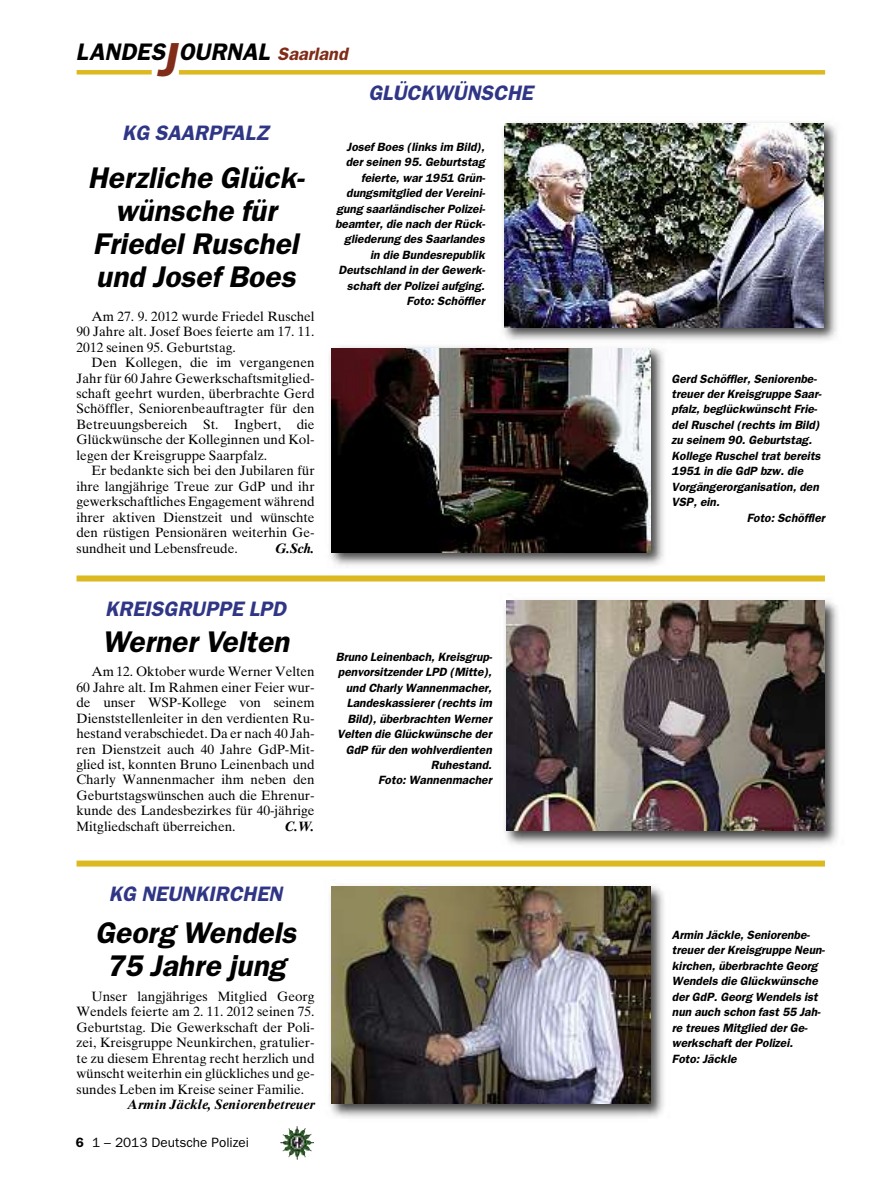
<style>
.page{position:relative;width:893px;height:1191px;background:#fff}
.page>*{position:absolute;margin:0;border:0;box-sizing:border-box;transform-origin:0 0}
.t1{font:30px/33px "Franklin Gothic Demi Oblique OV LLAONC";color:#000;text-align:center}
.t2{font:24px "Franklin Gothic Demi Oblique OV LLAONC";color:#000}
.t3{font:21px "Franklin Gothic Demi Oblique OV LLAONC";color:#303686}
.t4{font:13.5px/15.5px "Times Ten Roman OV FLAONC";color:#000;text-align:justify}
.t5{font:13.5px "Times Ten Bold Italic OV HLAONC";color:#000}
.t6{font:13.5px "Franklin Gothic Book OV JLAONC";color:#000}
.t7{font:12px/15.5px "Franklin Gothic Demi Oblique OV LLAONC";color:#000;text-align:right}
.s1{font-size:48px;color:#802c19}
.s2{font-size:18px;color:#802c19}
.s3{font-family:"Franklin Gothic Demi OV ILAONC"}
</style>
<div class="page">
<img style="left:76px;top:70px;width:762px;height:1090px">
<h2 class="t2" style="left:76px;top:38px;width:273px">LANDES<span class="s1">J</span>OURNAL <span class="s2">Saarland</span></h2>
<h3 class="t3" style="left:122px;top:120px;width:148px">KG SAARPFALZ</h3>
<h3 class="t3" style="left:368px;top:81px;width:166px">GLÜCKWÜNSCHE</h3>
<h1 class="t1" style="left:88px;top:161px;width:219px">Herzliche Glück&shy;wünsche für<br>Friedel Ruschel und Josef Boes</h1>
<p class="t4" style="left:77px;top:308px;width:240px;text-indent:15px">Am 27. 9. 2012 wurde Friedel Ruschel 90 Jahre alt. Josef Boes feierte am 17. 11.<br>2012 seinen 95. Geburtstag.</p>
<p class="t4" style="left:77px;top:355px;width:240px;text-indent:15px">Den Kollegen, die im vergangenen Jahr für 60 Jahre Gewerkschaftsmitglied&shy;schaft geehrt wurden, überbrachte Gerd Schöffler, Seniorenbeauftragter für den Betreuungsbereich St. Ingbert, die Glückwünsche der Kolleginnen und Kol&shy;legen der Kreisgruppe Saarpfalz.</p>
<p class="t4" style="left:77px;top:463px;width:240px;text-indent:15px">Er bedankte sich bei den Jubilaren für ihre langjährige Treue zur GdP und ihr gewerkschaftliches Engagement während ihrer aktiven Dienstzeit und wünschte den rüstigen Pensionären weiterhin Ge&shy;sundheit und Lebensfreude.</p>
<p class="t5" style="left:275px;top:543px;width:41px">G.Sch.</p>
<h3 class="t3" style="left:105px;top:596px;width:182px">KREISGRUPPE LPD</h3>
<h1 class="t1" style="left:102px;top:624px;width:188px">Werner Velten</h1>
<p class="t4" style="left:77px;top:664px;width:240px;text-indent:15px">Am 12. Oktober wurde Werner Velten 60 Jahre alt. Im Rahmen einer Feier wur&shy;de unser WSP-Kollege von seinem Dienststellenleiter in den verdienten Ru&shy;hestand verabschiedet. Da er nach 40 Jah&shy;ren Dienstzeit auch 40 Jahre GdP-Mit&shy;glied ist, konnten Bruno Leinenbach und Charly Wannenmacher ihm neben den Geburtstagswünschen auch die Ehrenur&shy;kunde des Landesbezirkes für 40-jährige Mitgliedschaft überreichen.</p>
<p class="t5" style="left:285px;top:821px;width:31px">C.W.</p>
<p class="t7" style="left:335px;top:139px;width:152px">Josef Boes (links im Bild), der seinen 95. Geburtstag feierte, war 1951 Grün&shy;dungsmitglied der Vereini&shy;gung saarländischer Polizei&shy;beamter, die nach der Rück&shy;gliederung des Saarlandes in die Bundesrepublik<br>Deutschland in der Gewerk&shy;schaft der Polizei aufging.<br>Foto: Schöffler</p>
<p class="t7" style="left:336px;top:649px;width:158px">Bruno Leinenbach, Kreisgrup&shy;penvorsitzender LPD (Mitte), und Charly Wannenmacher,<br>Landeskassierer (rechts im<br>Bild), überbrachten Werner<br>Velten die Glückwünsche der<br>GdP für den wohlverdienten<br>Ruhestand.<br>Foto: Wannenmacher</p>
<h3 class="t3" style="left:109px;top:881px;width:175px">KG NEUNKIRCHEN</h3>
<h1 class="t1" style="left:95px;top:916px;width:203px">Georg Wendels<br>75 Jahre jung</h1>
<p class="t4" style="left:77px;top:988px;width:240px;text-indent:15px">Unser langjähriges Mitglied Georg Wendels feierte am 2. 11. 2012 seinen 75.<br>Geburtstag. Die Gewerkschaft der Poli&shy;zei, Kreisgruppe Neunkirchen, gratulier&shy;te zu diesem Ehrentag recht herzlich und wünscht weiterhin ein glückliches und ge&shy;sundes Leben im Kreise seiner Familie.</p>
<p class="t5" style="left:128px;top:1099px;width:189px">Armin Jäckle, Seniorenbetreuer</p>
<p class="t6" style="left:76px;top:1134px;width:175px"><span class="s3">6</span> 1 – 2013 Deutsche Polizei</p>
<p class="t7" style="left:671px;top:371px;width:147px">Gerd Schöffler, Seniorenbe-</p>
<p class="t7" style="left:671px;top:386px;width:152px">treuer der Kreisgruppe Saar-</p>
<p class="t7" style="left:671px;top:401px;width:147px">pfalz, beglückwünscht Frie-</p>
<p class="t7" style="left:671px;top:417px;width:150px">del Ruschel (rechts im Bild)</p>
<p class="t7" style="left:671px;top:432px;width:142px">zu seinem 90. Geburtstag.</p>
<p class="t7" style="left:671px;top:448px;width:151px">Kollege Ruschel trat bereits</p>
<p class="t7" style="left:671px;top:463px;width:133px">1951 in die GdP bzw. die</p>
<p class="t7" style="left:671px;top:479px;width:149px">Vorgängerorganisation, den</p>
<p class="t7" style="left:671px;top:494px;width:50px">VSP, ein.</p>
<p class="t7" style="left:747px;top:510px;width:80px">Foto: Schöffler</p>
<p class="t7" style="left:672px;top:927px;width:155px;text-align:left">Armin Jäckle, Seniorenbe&shy;treuer der Kreisgruppe Neun&shy;kirchen, überbrachte Georg<br>Wendels die Glückwünsche der GdP. Georg Wendels ist nun auch schon fast 55 Jah&shy;re treues Mitglied der Ge&shy;werkschaft der Polizei.<br>Foto: Jäckle</p>
</div>
